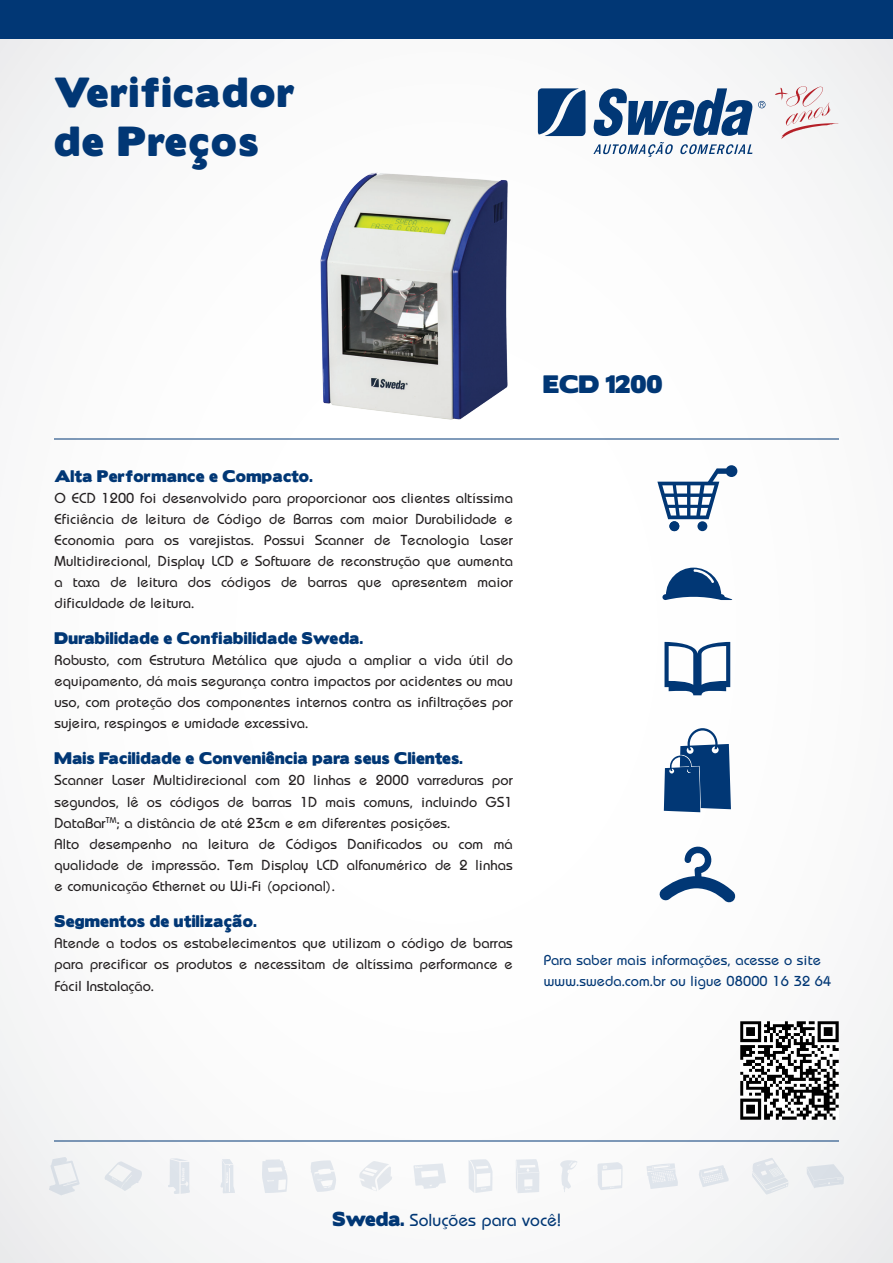
<style>
.page{position:relative;width:893px;height:1263px;background:#fff}
.page>*{position:absolute;margin:0;border:0;box-sizing:border-box;transform-origin:0 0}
.t1{font:37.5px/49.5px "Boris Black Bloxx";letter-spacing:.05em;color:#013775}
.t2{font:22.5px "Boris Black Bloxx";color:#013775}
.t3{font:18px "Opal";color:#013775}
.t4{font:15px/21px "Opal";color:#231f20;text-align:justify}
.t5{font:15px "Boris Black Bloxx";letter-spacing:.02em;color:#013775}
.t6{font:15px/21px "Opal";color:#013775}
.s1{font-family:"Boris Black Bloxx"}
</style>
<div class="page">
<hr style="left:54px;top:438px;width:785px;height:1px;background:#013775">
<div style="left:0;top:0;width:893px;height:38px;background:#013775"></div>
<svg style="left:680px;top:144px;width:72px;height:10px"></svg>
<svg style="left:593px;top:142px;width:80px;height:15px"></svg>
<svg style="left:538px;top:88px;width:47px;height:48px;background:#28568a"></svg>
<svg style="left:594px;top:88px;width:158px;height:48px"></svg>
<svg style="left:758px;top:101px;width:7px;height:7px"></svg>
<svg style="left:775px;top:86px;width:64px;height:53px"></svg>
<svg style="left:752px;top:1158px;width:36px;height:36px"></svg>
<svg style="left:262px;top:1159px;width:26px;height:34px"></svg>
<svg style="left:807px;top:1164px;width:37px;height:24px"></svg>
<svg style="left:646px;top:1163px;width:32px;height:26px"></svg>
<svg style="left:220px;top:1159px;width:15px;height:34px"></svg>
<svg style="left:168px;top:1158px;width:22px;height:36px"></svg>
<svg style="left:49px;top:1157px;width:31px;height:38px"></svg>
<svg style="left:104px;top:1161px;width:38px;height:30px"></svg>
<svg style="left:311px;top:1160px;width:25px;height:32px"></svg>
<svg style="left:560px;top:1160px;width:17px;height:32px"></svg>
<svg style="left:699px;top:1165px;width:30px;height:22px"></svg>
<svg style="left:597px;top:1162px;width:26px;height:28px"></svg>
<svg style="left:468px;top:1159px;width:25px;height:34px"></svg>
<svg style="left:516px;top:1159px;width:23px;height:34px"></svg>
<svg style="left:413px;top:1163px;width:33px;height:26px"></svg>
<svg style="left:359px;top:1161px;width:33px;height:30px"></svg>
<hr style="left:54px;top:1140px;width:785px;height:2px;background:#013775">
<img style="left:320px;top:172px;width:188px;height:248px">
<img style="left:740px;top:1021px;width:99px;height:98px">
<svg style="left:657px;top:465px;width:80px;height:54px"></svg>
<div style="left:669px;top:521px;width:10px;height:10px;background:#013775;border-radius:50%"></div>
<div style="left:697px;top:521px;width:10px;height:10px;background:#013775;border-radius:50%"></div>
<svg style="left:662px;top:568px;width:70px;height:32px"></svg>
<svg style="left:664px;top:642px;width:66px;height:53px"></svg>
<svg style="left:664px;top:728px;width:67px;height:84px"></svg>
<svg style="left:660px;top:847px;width:75px;height:55px"></svg>
<h1 class="t1" style="left:54px;top:69px;width:242px">Verificador de Preços</h1>
<h2 class="t2" style="left:543px;top:367px;width:121px">ECD 1200</h2>
<p class="t5" style="left:54px;top:465px;width:260px">Alta Performance e Compacto.</p>
<p class="t4" style="left:54px;top:488px;width:460px">O ECD 1200 foi desenvolvido para proporcionar aos clientes altíssima Eficiência de leitura de Código de Barras com maior Durabilidade e Economia para os varejistas. Possui Scanner de Tecnologia Laser Multidirecional, Display LCD e Software de reconstrução que aumenta a taxa de leitura dos códigos de barras que apresentem maior dificuldade de leitura.</p>
<p class="t5" style="left:54px;top:627px;width:311px">Durabilidade e Confiabilidade Sweda.</p>
<p class="t4" style="left:54px;top:650px;width:460px">Robusto, com Estrutura Metálica que ajuda a ampliar a vida útil do equipamento, dá mais segurança contra impactos por acidentes ou mau uso, com proteção dos componentes internos contra as infiltrações por sujeira, respingos e umidade excessiva.</p>
<p class="t5" style="left:54px;top:747px;width:410px">Mais Facilidade e Conveniência para seus Clientes.</p>
<p class="t4" style="left:54px;top:770px;width:460px;text-align:left">Scanner Laser Multidirecional com 20 linhas e 2000 varreduras por segundos, lê os códigos de barras 1D mais comuns, incluindo GS1<br>DataBar<sup>TM</sup>; a distância de até 23cm e em diferentes posições.<br>Alto desempenho na leitura de Códigos Danificados ou com má qualidade de impressão. Tem Display LCD alfanumérico de 2 linhas e comunicação Ethernet ou Wi-Fi (opcional).</p>
<p class="t5" style="left:54px;top:909px;width:204px">Segmentos de utilização.</p>
<p class="t4" style="left:54px;top:932px;width:460px">Atende a todos os estabelecimentos que utilizam o código de barras para precificar os produtos e necessitam de altíssima performance e</p>
<p class="t4" style="left:54px;top:975px;width:101px">Fácil Instalação.</p>
<p class="t6" style="left:544px;top:949px;width:289px">Para saber mais informações, acesse o site www.sweda.com.br ou ligue 08000 16 32 64</p>
<p class="t3" style="left:333px;top:1209px;width:230px"><span class="s1">Sweda.</span> Soluções para você!</p>
</div>
